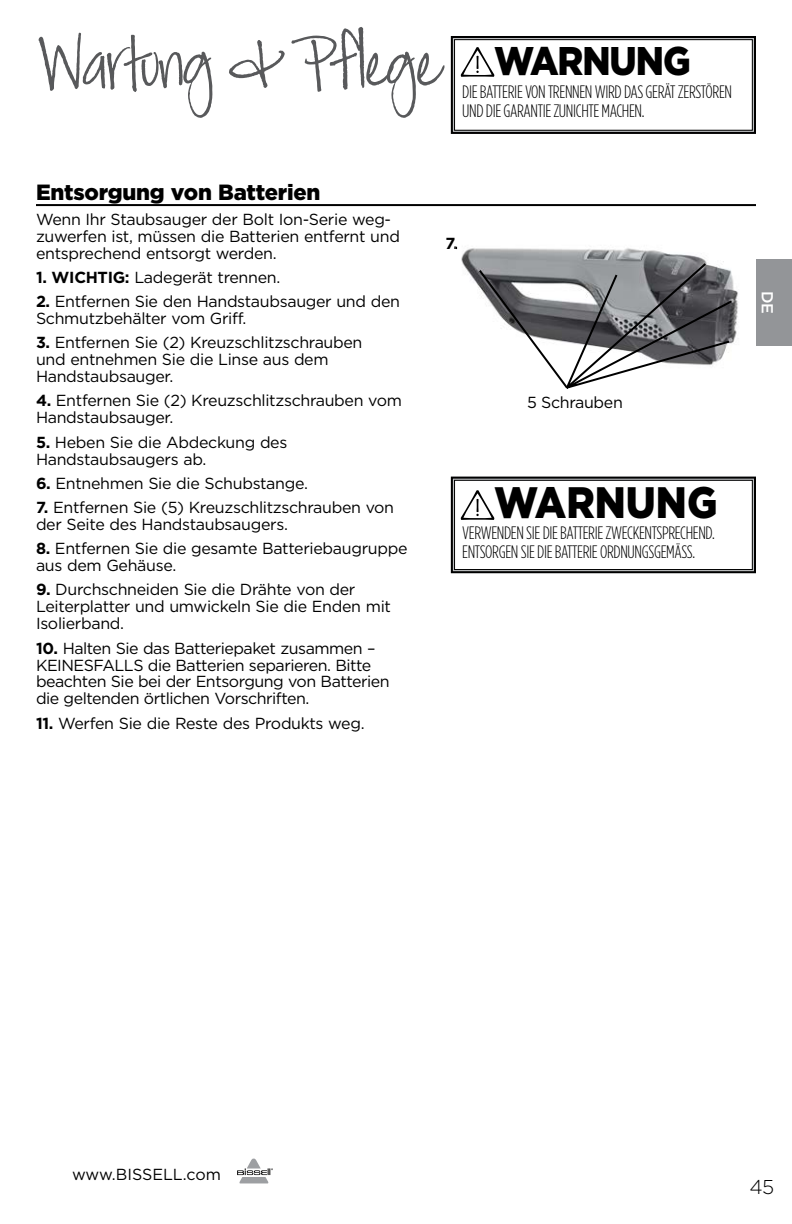
<style>
.page{position:relative;width:792px;height:1224px;background:#fff}
.page>*{position:absolute;margin:0;border:0;box-sizing:border-box;transform-origin:0 0}
.t1{font:72px "Jackie Sue BF";letter-spacing:-.03em;color:#58595b}
.t2{font:900 44px "Gotham";color:#000;scale:.9 1}
.t3{font:900 40px "Gotham";letter-spacing:-.03em;color:#000;scale:.9 1}
.t4{font:900 22px "Gotham";letter-spacing:-.01em;color:#000}
.t5{font:300 20px "Gotham";color:#000}
.t6{font:300 18px/19px "Gotham Condensed";letter-spacing:-.02em;color:#000}
.t7{font:16px/17px "Gotham";letter-spacing:-.02em;color:#000}
.t8{font:16px "Gotham";color:#000}
.t9{font:500 16px "Gotham";color:#fff}
.t10{font:700 16px "Gotham";color:#000}
.s1{font-weight:700}
</style>
<div class="page">
<div style="left:756px;top:259px;width:36px;height:87px;background:#939598"></div>
<svg style="left:237px;top:1159px;width:36px;height:24px"></svg>
<hr style="left:36px;top:204px;width:720px;height:2px;background:#000">
<img style="left:456px;top:248px;width:282px;height:93px">
<svg style="left:450px;top:476px;width:306px;height:98px"></svg>
<svg style="left:450px;top:36px;width:306px;height:98px"></svg>
<svg style="left:477px;top:261px;width:257px;height:128px"></svg>
<h1 class="t1" style="left:36px;top:21px;width:406px">Wartung &amp; Pflege</h1>
<h3 class="t3" style="left:494px;top:33px;width:220px">WARNUNG</h3>
<p class="t6" style="left:462px;top:83px;width:271px">DIE BATTERIE VON TRENNEN WIRD DAS GERÄT ZERSTÖREN<br>UND DIE GARANTIE ZUNICHTE MACHEN.</p>
<h3 class="t4" style="left:36px;top:178px;width:286px">Entsorgung von Batterien</h3>
<p class="t7" style="left:36px;top:210px;width:365px">Wenn Ihr Staubsauger der Bolt Ion-Serie weg&shy;zuwerfen ist, müssen die Batterien entfernt und entsprechend entsorgt werden.</p>
<p class="t7" style="left:36px;top:268px;width:246px"><span class="s1">1. WICHTIG:</span> Ladegerät trennen.</p>
<p class="t7" style="left:36px;top:293px;width:366px"><span class="s1">2.</span> Entfernen Sie den Handstaubsauger und den<br>Schmutzbehälter vom Griff.</p>
<p class="t7" style="left:36px;top:334px;width:328px"><span class="s1">3.</span> Entfernen Sie (2) Kreuzschlitzschrauben und entnehmen Sie die Linse aus dem<br>Handstaubsauger.</p>
<p class="t7" style="left:36px;top:392px;width:368px"><span class="s1">4.</span> Entfernen Sie (2) Kreuzschlitzschrauben vom<br>Handstaubsauger.</p>
<p class="t7" style="left:36px;top:433px;width:253px"><span class="s1">5.</span> Heben Sie die Abdeckung des<br>Handstaubsaugers ab.</p>
<p class="t7" style="left:36px;top:474px;width:274px"><span class="s1">6.</span> Entnehmen Sie die Schubstange.</p>
<p class="t7" style="left:36px;top:498px;width:360px"><span class="s1">7.</span> Entfernen Sie (5) Kreuzschlitzschrauben von der Seite des Handstaubsaugers.</p>
<p class="t7" style="left:36px;top:540px;width:373px"><span class="s1">8.</span> Entfernen Sie die gesamte Batteriebaugruppe aus dem Gehäuse.</p>
<p class="t7" style="left:36px;top:581px;width:357px"><span class="s1">9.</span> Durchschneiden Sie die Drähte von der<br>Leiterplatter und umwickeln Sie die Enden mit<br>Isolierband.</p>
<p class="t7" style="left:36px;top:639px;width:355px"><span class="s1">10.</span> Halten Sie das Batteriepaket zusammen – KEINESFALLS die Batterien separieren. Bitte beachten Sie bei der Entsorgung von Batterien die geltenden örtlichen Vorschriften.</p>
<p class="t7" style="left:36px;top:714px;width:330px"><span class="s1">11.</span> Werfen Sie die Reste des Produkts weg.</p>
<p class="t10" style="left:446px;top:233px;width:14px">7.</p>
<p class="t7" style="left:527px;top:393px;width:97px">5 Schrauben</p>
<h2 class="t2" style="left:494px;top:472px;width:250px">WARNUNG</h2>
<p class="t6" style="left:462px;top:523px;width:254px">VERWENDEN SIE DIE BATTERIE ZWECKENTSPRECHEND.<br>ENTSORGEN SIE DIE BATTERIE ORDNUNGSGEMÄSS.</p>
<p class="t9" style="left:778px;top:291px;width:24px;rotate:90deg">DE</p>
<p class="t8" style="left:72px;top:1164px;width:150px">www.BISSELL.com</p>
<p class="t5" style="left:749px;top:1174px;width:26px">45</p>
</div>
